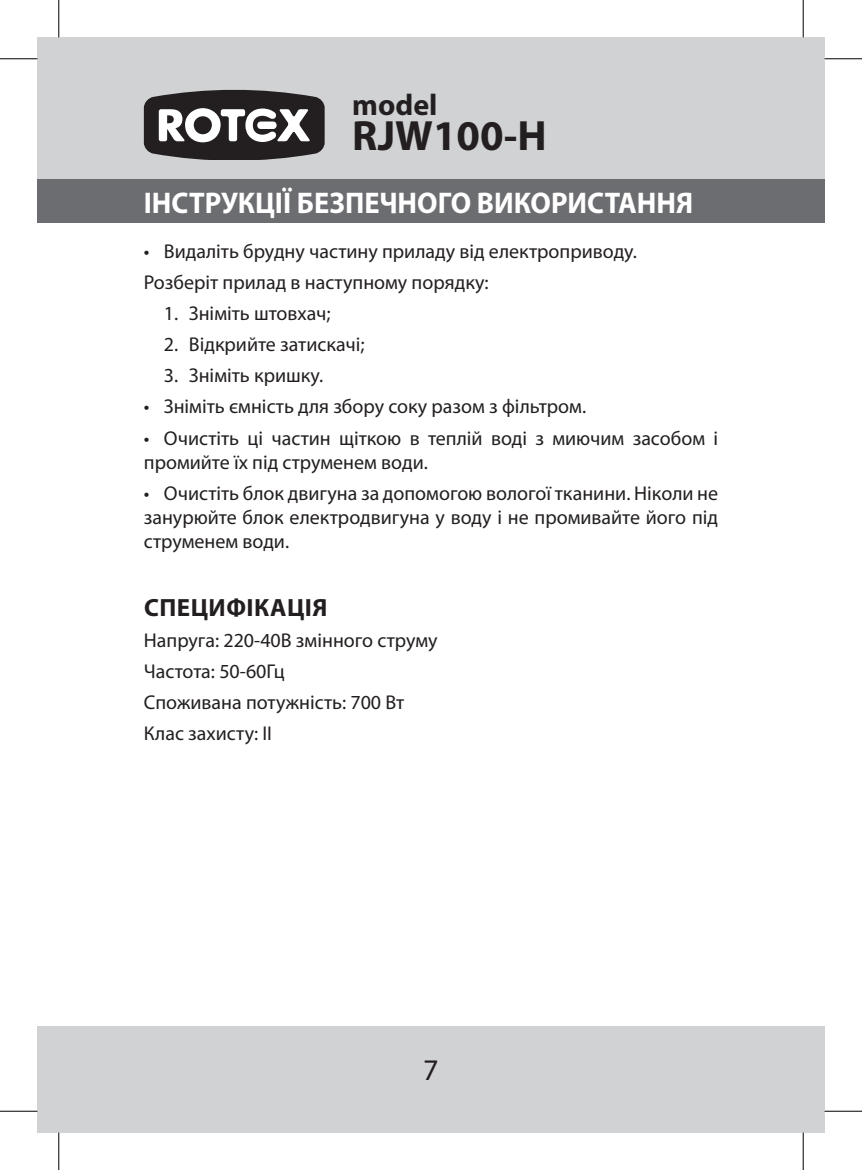
<style>
.page{position:relative;width:862px;height:1170px;background:#fff}
.page>*{position:absolute;margin:0;border:0;box-sizing:border-box;transform-origin:0 0}
.t1{font:700 42.5px "Myriad Pro";color:#231f20}
.t2{font:700 30px "Myriad Pro";color:#fff;scale:.95 1}
.t3{font:700 30px "Myriad Pro";color:#231f20}
.t4{font:30px "Myriad Pro";color:#231f20}
.Text{font:700 25px "Myriad Pro";letter-spacing:.02em;color:#231f20}
.Text-2{font:20px/24px "Myriad Pro";color:#231f20}
</style>
<div class="page">
<div style="left:38px;top:38px;width:21px;height:185px;background:#d1d2d4"></div>
<div style="left:59px;top:38px;width:765px;height:185px;background:#d1d2d4"></div>
<div style="left:38px;top:180px;width:21px;height:43px;background:#6c6d70"></div>
<div style="left:59px;top:180px;width:765px;height:43px;background:#6c6d70"></div>
<div style="left:38px;top:1026px;width:21px;height:106px;background:#d1d2d4"></div>
<div style="left:59px;top:1026px;width:765px;height:106px;background:#d1d2d4"></div>
<svg style="left:144px;top:90px;width:181px;height:69px"></svg>
<hr style="left:0;top:58px;width:38px;height:1px;background:#000">
<hr style="left:824px;top:58px;width:38px;height:1px;background:#000">
<hr style="left:0;top:1111px;width:38px;height:1px;background:#000">
<hr style="left:824px;top:1111px;width:38px;height:1px;background:#000">
<hr style="left:58px;top:0;width:1px;height:38px;background:#000">
<hr style="left:58px;top:1132px;width:1px;height:38px;background:#000">
<hr style="left:802px;top:0;width:1px;height:38px;background:#000">
<hr style="left:802px;top:1132px;width:1px;height:38px;background:#000">
<h2 class="t3" style="left:352px;top:85px;width:87px">model</h2>
<h1 class="t1" style="left:352px;top:108px;width:196px">RJW100-H</h1>
<p class="t2" style="left:144px;top:183px;width:580px">ІНСТРУКЦІЇ БЕЗПЕЧНОГО ВИКОРИСТАННЯ</p>
<p class="Text-2" style="left:144px;top:239px;width:494px">• Видаліть брудну частину приладу від електроприводу.</p>
<p class="Text-2" style="left:144px;top:270px;width:346px">Розберіт прилад в наступному порядку:</p>
<p class="Text-2" style="left:164px;top:301px;width:168px">1. Зніміть штовхач;</p>
<p class="Text-2" style="left:164px;top:332px;width:202px">2. Відкрийте затискачі;</p>
<p class="Text-2" style="left:164px;top:363px;width:161px">3. Зніміть кришку.</p>
<p class="Text-2" style="left:144px;top:394px;width:444px">• Зніміть ємність для збору соку разом з фільтром.</p>
<p class="Text-2" style="left:144px;top:426px;width:576px">• Очистіть ці частин щіткою в теплій воді з миючим засобом і промийте їх під струменем води.</p>
<p class="Text-2" style="left:144px;top:481px;width:576px;text-align:justify">• Очистіть блок двигуна за допомогою вологої тканини. Ніколи не занурюйте блок електродвигуна у воду і не промивайте його під струменем води.</p>
<p class="Text" style="left:144px;top:591px;width:185px">СПЕЦИФІКАЦІЯ</p>
<p class="Text-2" style="left:144px;top:628px;width:295px">Напруга: 220-40В змінного струму</p>
<p class="Text-2" style="left:144px;top:659px;width:142px">Частота: 50-60Гц</p>
<p class="Text-2" style="left:144px;top:690px;width:262px">Споживана потужність: 700 Вт</p>
<p class="Text-2" style="left:144px;top:721px;width:130px">Клас захисту: II</p>
<h2 class="t4" style="left:423px;top:1051px;width:17px">7</h2>
</div>
